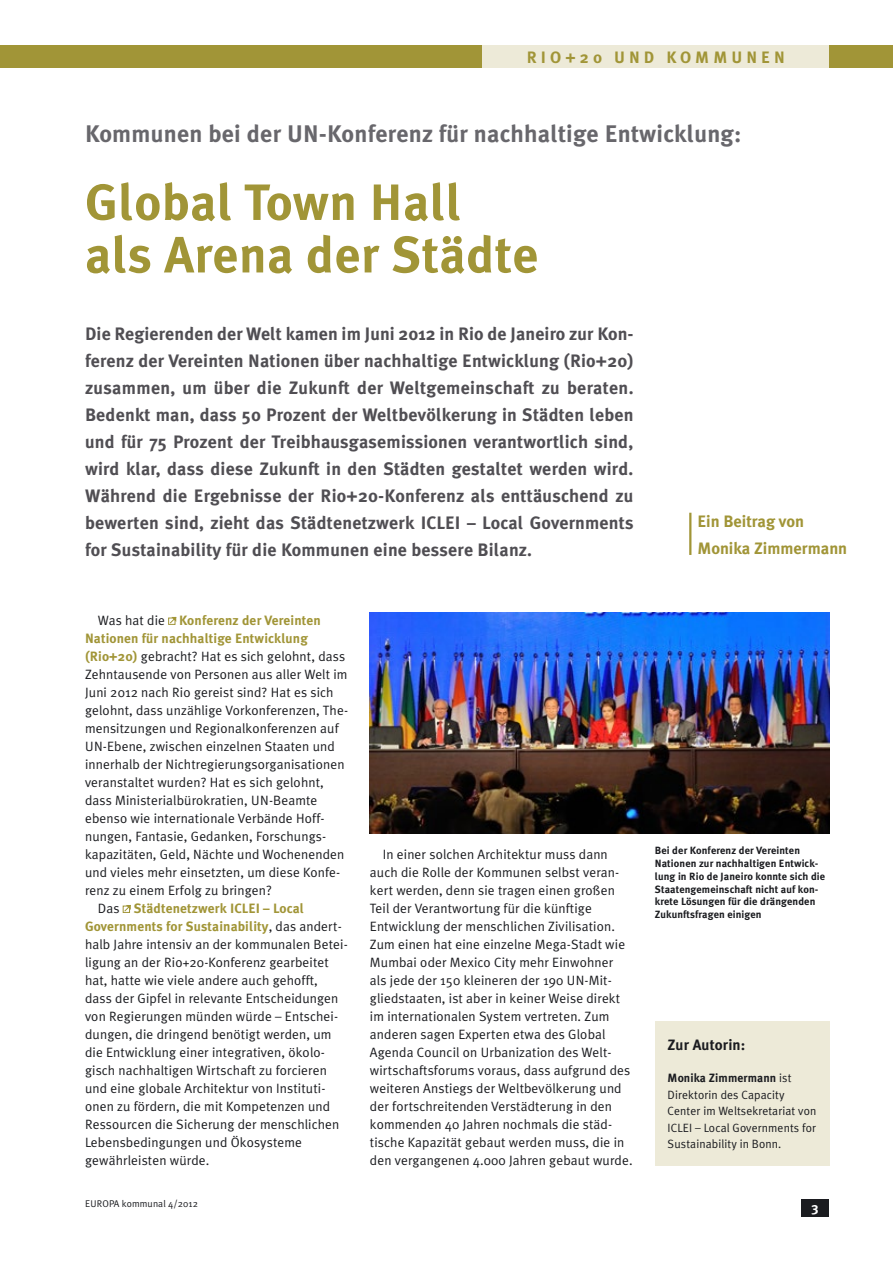
<style>
.page{position:relative;width:893px;height:1263px;background:#fff}
.page>*{position:absolute;margin:0;border:0;box-sizing:border-box;transform-origin:0 0}
.Headline_1{font:700 51px/52.5px "Meta Plus";letter-spacing:.01em;color:#a19537}
.Headline_1___Oberzei{font:700 24px "Meta Plus";letter-spacing:.01em;color:#68676c}
.Intro_groß{font:700 18px/27px "Meta Plus";letter-spacing:.01em;color:#504e53;text-align:justify}
.t1{font:700 16.5px/27px "Meta Plus";color:#a19537}
.t2{font:700 16.5px "Meta Plus";letter-spacing:.25em;color:#a19537}
.Autorenkasten_-_fett{font:700 15px "Meta Plus";letter-spacing:.01em;color:#1b1c20}
.Fließtext{font:13.5px/18px "Meta Plus Normal";letter-spacing:.01em;color:#1b1c20}
.t3{font:700 13.5px "Meta Plus";color:#fff}
.Autorenkasten_-_Text{font:12px/16.5px "Meta Plus Normal";letter-spacing:.01em;color:#1b1c20}
.Bildunterschrift{font:700 10.5px/12.8px "Meta Plus";letter-spacing:.01em;color:#1b1c20}
.t4{font:9.75px "Meta Plus Normal";letter-spacing:.01em;color:#1b1c20}
.s1{font-family:"Meta Plus";font-weight:700;color:#a19537}
.s2{font-family:"Meta Plus";font-weight:700}
</style>
<div class="page">
<div style="left:0;top:46px;width:893px;height:22px;background:#a19537"></div>
<div style="left:483px;top:46px;width:346px;height:22px;background:#edead8"></div>
<div style="left:168px;top:618px;width:7px;height:7px;border:1px solid #a19537"></div>
<svg style="left:169px;top:616px;width:8px;height:8px"></svg>
<div style="left:123px;top:906px;width:7px;height:7px;border:1px solid #a19537"></div>
<svg style="left:124px;top:905px;width:7px;height:7px"></svg>
<div style="left:655px;top:1021px;width:174px;height:144px;background:#edead8"></div>
<hr style="left:689px;top:513px;width:2px;height:42px;background:#a19537">
<img style="left:370px;top:612px;width:459px;height:221px">
<div style="left:801px;top:1199px;width:28px;height:17px;background:#1b1c20"></div>
<p class="t2" style="left:527px;top:48px;width:260px">RIO+20 UND KOMMUNEN</p>
<p class="Headline_1___Oberzei" style="left:85px;top:120px;width:658px">Kommunen bei der UN-Konferenz für nachhaltige Entwicklung:</p>
<p class="Headline_1" style="left:85px;top:176px;width:455px">Global Town Hall als Arena der Städte</p>
<p class="Intro_groß" style="left:85px;top:320px;width:550px">Die Regierenden der Welt kamen im Juni 2012 in Rio de Janeiro zur Kon&shy;ferenz der Vereinten Nationen über nachhaltige Entwicklung (Rio+20) zusammen, um über die Zukunft der Weltgemeinschaft zu beraten.<br>Bedenkt man, dass 50 Prozent der Weltbevölkerung in Städten leben und für 75 Prozent der Treibhausgasemissionen verantwortlich sind, wird klar, dass diese Zukunft in den Städten gestaltet werden wird.<br>Während die Ergebnisse der Rio+20-Konferenz als enttäuschend zu bewerten sind, zieht das Städtenetzwerk ICLEI – Local Governments for Sustainability für die Kommunen eine bessere Bilanz.</p>
<p class="Fließtext" style="left:85px;top:611px;width:265px;text-indent:13px">Was hat die <span class="s1">Konferenz der Vereinten Nationen für nachhaltige Entwicklung (Rio+20)</span> gebracht? Hat es sich gelohnt, dass Zehntausende von Personen aus aller Welt im Juni 2012 nach Rio gereist sind? Hat es sich gelohnt, dass unzählige Vorkonferenzen, The&shy;mensitzungen und Regionalkonferenzen auf UN-Ebene, zwischen einzelnen Staaten und innerhalb der Nichtregierungsorganisationen veranstaltet wurden? Hat es sich gelohnt, dass Ministerialbürokratien, UN-Beamte ebenso wie internationale Verbände Hoff&shy;nungen, Fantasie, Gedanken, Forschungs&shy;kapazitäten, Geld, Nächte und Wochenenden und vieles mehr einsetzten, um diese Konfe&shy;renz zu einem Erfolg zu bringen?</p>
<p class="Fließtext" style="left:85px;top:899px;width:264px;text-indent:13px">Das <span class="s1">Städtenetzwerk ICLEI – Local Governments for Sustainability</span>, das andert&shy;halb Jahre intensiv an der kommunalen Betei&shy;ligung an der Rio+20-Konferenz gearbeitet hat, hatte wie viele andere auch gehofft, dass der Gipfel in relevante Entscheidungen von Regierungen münden würde – Entschei&shy;dungen, die dringend benötigt werden, um die Entwicklung einer integrativen, ökolo&shy;gisch nachhaltigen Wirtschaft zu forcieren und eine globale Architektur von Instituti&shy;onen zu fördern, die mit Kompetenzen und Ressourcen die Sicherung der menschlichen Lebensbedingungen und Ökosysteme gewährleisten würde.</p>
<p class="t4" style="left:85px;top:1198px;width:114px">EUROPA kommunal 4/2012</p>
<p class="Fließtext" style="left:370px;top:845px;width:264px;text-indent:13px">In einer solchen Architektur muss dann auch die Rolle der Kommunen selbst veran&shy;kert werden, denn sie tragen einen großen Teil der Verantwortung für die künftige Entwicklung der menschlichen Zivilisation.<br>Zum einen hat eine einzelne Mega-Stadt wie Mumbai oder Mexico City mehr Einwohner als jede der 150 kleineren der 190 UN-Mit&shy;gliedstaaten, ist aber in keiner Weise direkt im internationalen System vertreten. Zum anderen sagen Experten etwa des Global Agenda Council on Urbanization des Welt&shy;wirtschaftsforums voraus, dass aufgrund des weiteren Anstiegs der Weltbevölkerung und der fortschreitenden Verstädterung in den kommenden 40 Jahren nochmals die städ&shy;tische Kapazität gebaut werden muss, die in den vergangenen 4.000 Jahren gebaut wurde.</p>
<p class="t1" style="left:697px;top:508px;width:151px">Ein Beitrag von<br>Monika Zimmermann</p>
<p class="Bildunterschrift" style="left:655px;top:844px;width:172px">Bei der Konferenz der Vereinten Nationen zur nachhaltigen Entwick&shy;lung in Rio de Janeiro konnte sich die Staatengemeinschaft nicht auf kon&shy;krete Lösungen für die drängenden Zukunftsfragen einigen</p>
<p class="Autorenkasten_-_fett" style="left:668px;top:1036px;width:79px">Zur Autorin:</p>
<p class="Autorenkasten_-_Text" style="left:668px;top:1070px;width:150px"><span class="s2">Monika Zimmermann</span> ist<br>Direktorin des Capacity<br>Center im Weltsekretariat von<br>ICLEI – Local Governments for<br>Sustainability in Bonn.</p>
<p class="t3" style="left:812px;top:1199px;width:8px">3</p>
</div>
